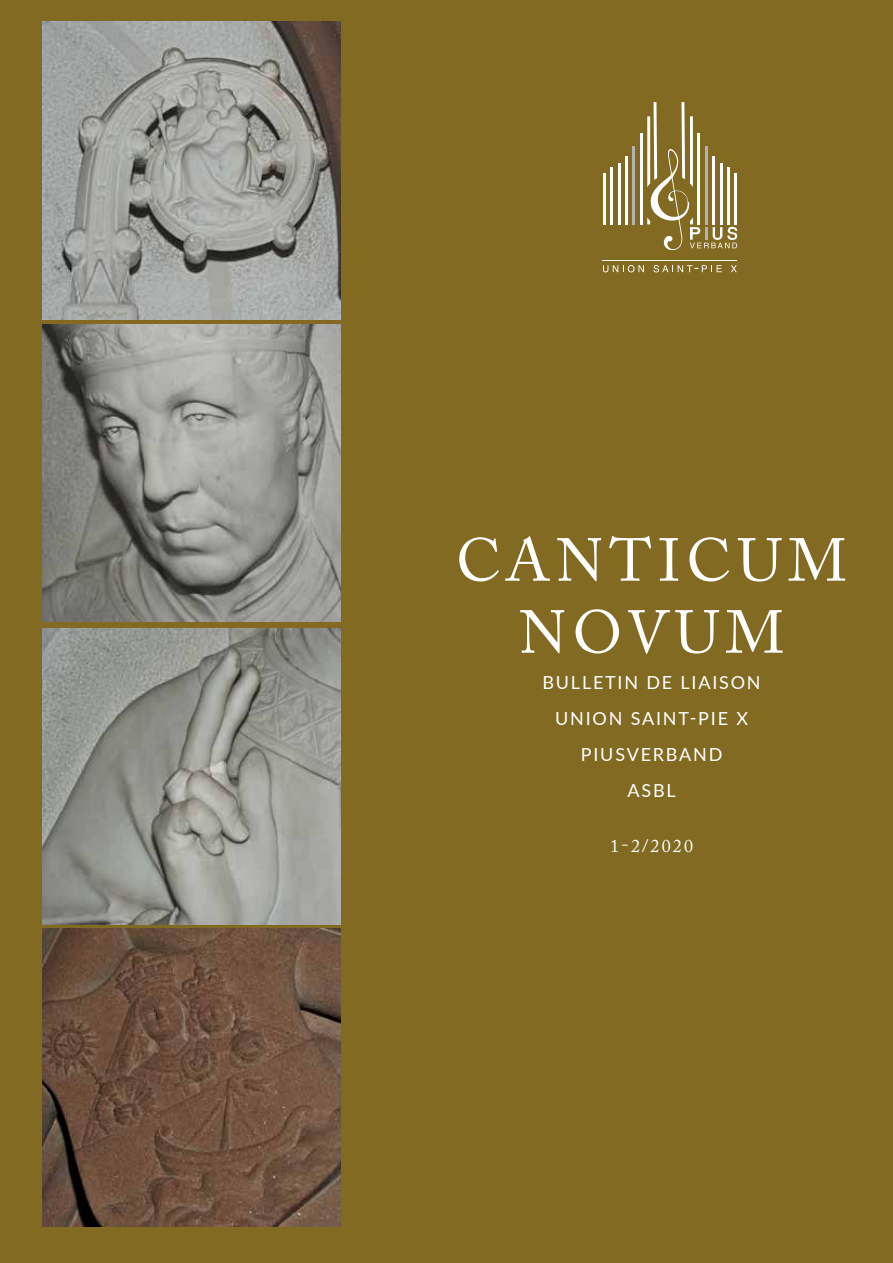
<style>
.page{position:relative;width:893px;height:1263px;background:#826a22}
.page>*{position:absolute;margin:0;border:0;box-sizing:border-box;transform-origin:0 0}
.t1{font:60px/72px "Adobe Caslon Pro";letter-spacing:.1em;color:#fff;text-align:center}
.t2{font:18px/36px "Lato";letter-spacing:.1em;color:#fff;text-align:center}
.t3{font:18px "Adobe Caslon Pro";color:#fff}
.t4{font:15px "Lato";color:#fff}
</style>
<div class="page">
<hr style="left:640px;top:133px;width:3px;height:91px;background:#fff">
<hr style="left:633px;top:146px;width:2px;height:78px;background:#b3b2b2">
<hr style="left:625px;top:156px;width:3px;height:68px;background:#fff">
<hr style="left:618px;top:163px;width:2px;height:61px;background:#fff">
<hr style="left:610px;top:167px;width:3px;height:57px;background:#fff">
<hr style="left:603px;top:173px;width:2px;height:51px;background:#fff">
<svg style="left:647px;top:102px;width:90px;height:149px"></svg>
<svg style="left:603px;top:265px;width:41px;height:7px"></svg>
<svg style="left:653px;top:265px;width:39px;height:7px"></svg>
<svg style="left:702px;top:265px;width:20px;height:7px"></svg>
<svg style="left:731px;top:265px;width:6px;height:7px"></svg>
<hr style="left:603px;top:260px;width:134px;height:1px;background:#fff">
<img style="left:43px;top:22px;width:297px;height:298px">
<img style="left:43px;top:324px;width:297px;height:298px">
<img style="left:43px;top:929px;width:297px;height:297px">
<img style="left:43px;top:628px;width:297px;height:296px">
<p class="t4" style="left:694px;top:257px;width:7px">-</p>
<h1 class="t1" style="left:456px;top:524px;width:392px">CANTICUM<br>NOVUM</h1>
<p class="t2" style="left:542px;top:663px;width:220px">BULLETIN DE LIAISON<br>UNION SAINT-PIE X<br>PIUSVERBAND<br>ASBL</p>
<p class="t3" style="left:610px;top:835px;width:84px">1-2/2020</p>
</div>
